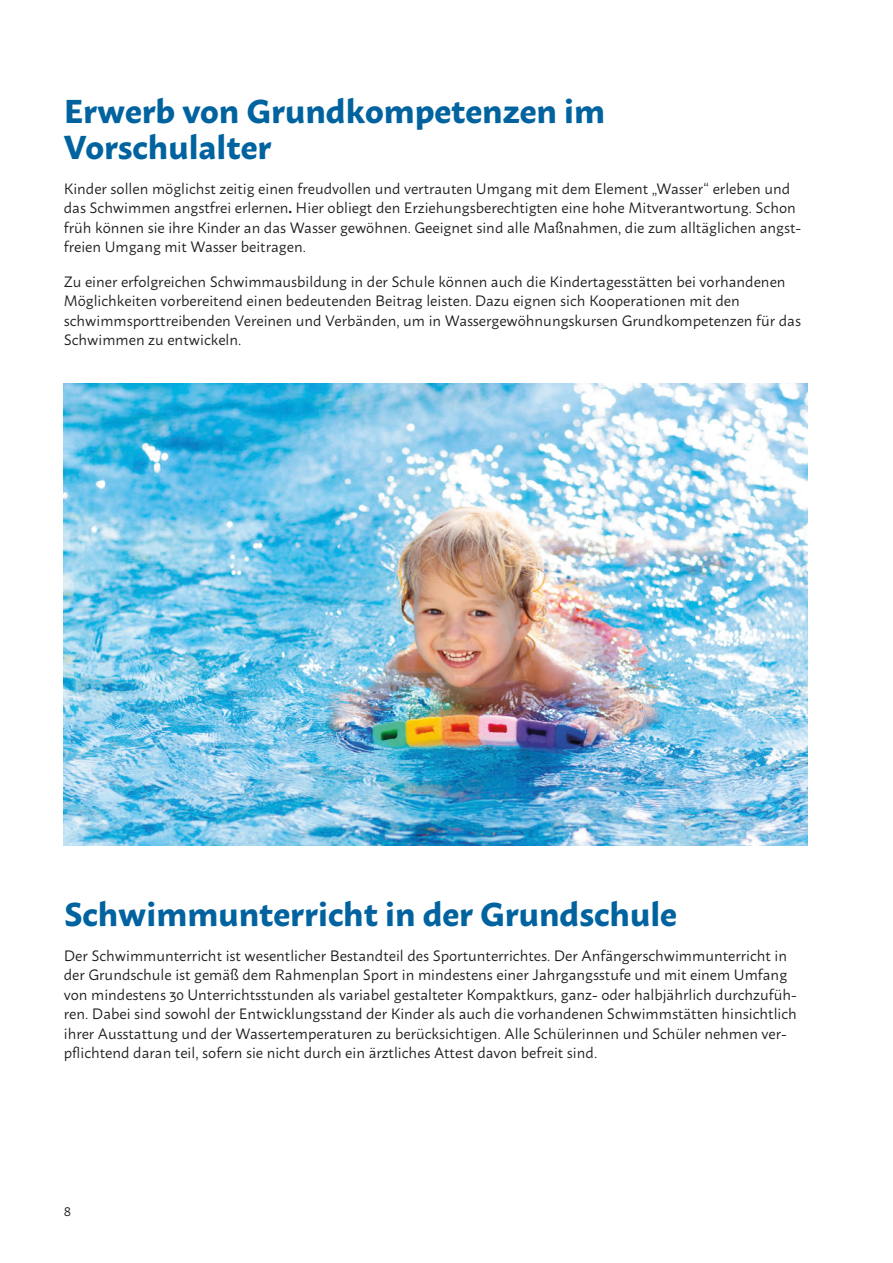
<style>
.page{position:relative;width:893px;height:1263px;background:#fff}
.page>*{position:absolute;margin:0;border:0;box-sizing:border-box;transform-origin:0 0}
.t1{font:700 33px/36px "Macho";color:#00639f}
.t2{font:15px/19.5px "Macho";color:#1d1d1b}
.t3{font:13.5px "Macho";color:#1d1d1b}
.s1{font-weight:700}
</style>
<div class="page">
<img style="left:64px;top:384px;width:744px;height:461px">
<h1 class="t1" style="left:64px;top:90px;width:543px">Erwerb von Grundkompetenzen im<br>Vorschulalter</h1>
<p class="t2" style="left:64px;top:177px;width:739px">Kinder sollen möglichst zeitig einen freudvollen und vertrauten Umgang mit dem Element „Wasser“ erleben und das Schwimmen angstfrei erlernen<span class="s1">.</span> Hier obliegt den Erziehungsberechtigten eine hohe Mitverantwortung. Schon früh können sie ihre Kinder an das Wasser gewöhnen. Geeignet sind alle Maßnahmen, die zum alltäglichen angst&shy;freien Umgang mit Wasser beitragen.</p>
<p class="t2" style="left:64px;top:270px;width:739px">Zu einer erfolgreichen Schwimmausbildung in der Schule können auch die Kindertagesstätten bei vorhandenen Möglichkeiten vorbereitend einen bedeutenden Beitrag leisten. Dazu eignen sich Kooperationen mit den schwimmsporttreibenden Vereinen und Verbänden, um in Wassergewöhnungskursen Grundkompetenzen für das Schwimmen zu entwickeln.</p>
<h1 class="t1" style="left:64px;top:893px;width:615px">Schwimmunterricht in der Grundschule</h1>
<p class="t2" style="left:64px;top:944px;width:735px">Der Schwimmunterricht ist wesentlicher Bestandteil des Sportunterrichtes. Der Anfängerschwimmunterricht in der Grundschule ist gemäß dem Rahmenplan Sport in mindestens einer Jahrgangsstufe und mit einem Umfang von mindestens 30 Unterrichtsstunden als variabel gestalteter Kompaktkurs, ganz- oder halbjährlich durchzufüh&shy;ren. Dabei sind sowohl der Entwicklungsstand der Kinder als auch die vorhandenen Schwimmstätten hinsichtlich ihrer Ausstattung und der Wassertemperaturen zu berücksichtigen. Alle Schülerinnen und Schüler nehmen ver&shy;pflichtend daran teil, sofern sie nicht durch ein ärztliches Attest davon befreit sind.</p>
<p class="t3" style="left:64px;top:1200px;width:9px">8</p>
</div>
